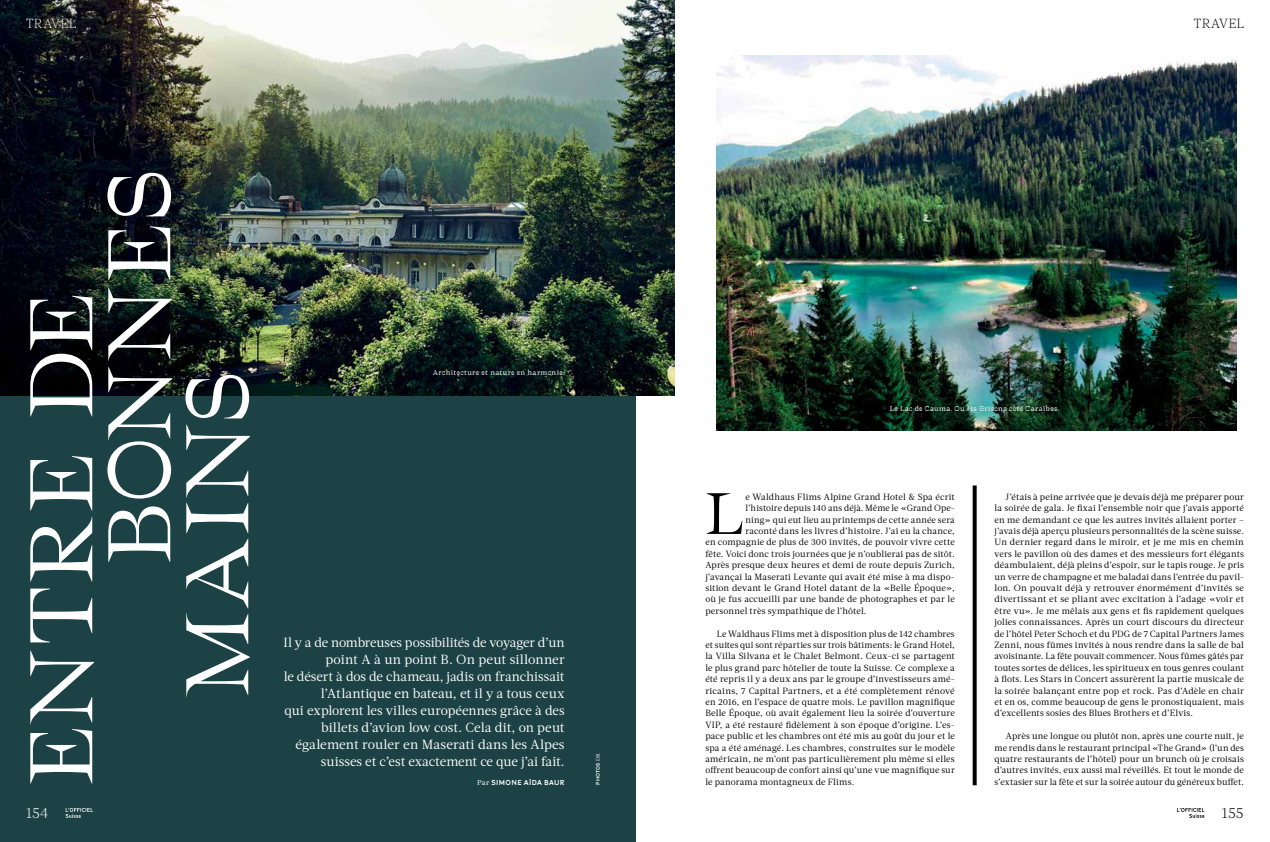
<style>
.page{position:relative;width:1270px;height:842px;background:#fff}
.page>*{position:absolute;margin:0;border:0;box-sizing:border-box;transform-origin:0 0}
.t1{font:86px "Traulha Regulara";letter-spacing:.02em;color:#fff}
.t2{font:56.5px "Traulha Regulara";color:#000}
.t3{font:300 15px "Acta";color:#000}
.t4{font:300 15px "Acta";color:#fff}
.t5{font:13.2px/17.1px "Acta";letter-spacing:-.005em;color:#fff;text-align:right}
.t6{font:300 13.2px "Acta";letter-spacing:.025em;color:#000}
.t7{font:300 13.2px "Acta";letter-spacing:.025em;color:#fff}
.t8{font:9px/11.4px "Acta";letter-spacing:.015em;color:#000;text-align:justify}
.t9{font:7px "Traulha Jornau";letter-spacing:.06em;color:#fff}
.t10{font:7px "Traulha Lineara";letter-spacing:.05em;color:#fff}
.t11{font:5px "Traulha Lineara";letter-spacing:.03em;color:#fff}
.s1{font-family:"Traulha Jornau"}
</style>
<div class="page">
<svg style="left:1177px;top:808px;width:27px;height:10px"></svg>
<div style="left:0;top:0;width:635px;height:842px;background:#1d4246"></div>
<img style="left:0;top:0;width:674px;height:395px">
<svg style="left:973px;top:485px;width:4px;height:300px"></svg>
<img style="left:717px;top:56px;width:519px;height:375px">
<svg style="left:66px;top:808px;width:27px;height:10px"></svg>
<h3 class="t7" style="left:26px;top:15px;width:52px">TRAVEL</h3>
<h1 class="t1" style="left:5px;top:785px;width:494px;rotate:-90deg">ENTRE DE</h1>
<h3 class="t4" style="left:26px;top:804px;width:24px">154</h3>
<h1 class="t1" style="left:83px;top:564px;width:398px;rotate:-90deg">BONNES</h1>
<h1 class="t1" style="left:161px;top:697px;width:329px;rotate:-90deg">MAINS</h1>
<p class="t9" style="left:433px;top:368px;width:133px">Architecture et nature en harmonie.</p>
<p class="t5" style="left:284px;top:633px;width:283px">Il y a de nombreuses possibilités de voyager d’un point A à un point B. On peut sillonner<br>le désert à dos de chameau, jadis on franchissait l’Atlantique en bateau, et il y a tous ceux<br>qui explorent les villes européennes grâce à des billets d’avion low cost. Cela dit, on peut également rouler en Maserati dans les Alpes suisses et c’est exactement ce que j’ai fait.</p>
<p class="t10" style="left:477px;top:778px;width:89px"><span class="s1">Par</span> SIMONE AÏDA BAUR</p>
<p class="t11" style="left:595px;top:785px;width:33px;rotate:-90deg">PHOTOS <span class="s1">DR</span></p>
<h3 class="t6" style="left:1194px;top:15px;width:52px">TRAVEL</h3>
<p class="t9" style="left:890px;top:404px;width:171px">Le Lac de Cauma. Ou les Grisons côté Caraïbes.</p>
<h2 class="t2" style="left:705px;top:477px;width:41px">L</h2>
<p class="t8" style="left:745px;top:491px;width:211px">e Waldhaus Flims Alpine Grand Hotel &amp; Spa écrit</p>
<p class="t8" style="left:745px;top:502px;width:211px">l’histoire depuis 140 ans déjà. Même le «Grand Ope-</p>
<p class="t8" style="left:745px;top:514px;width:211px">ning» qui eut lieu au printemps de cette année sera</p>
<p class="t8" style="left:745px;top:525px;width:211px">raconté dans les livres d’histoire. J’ai eu la chance,</p>
<p class="t8" style="left:705px;top:537px;width:251px">en compagnie de plus de 300 invités, de pouvoir vivre cette</p>
<p class="t8" style="left:705px;top:548px;width:251px">fête. Voici donc trois journées que je n’oublierai pas de sitôt.</p>
<p class="t8" style="left:705px;top:559px;width:251px">Après presque deux heures et demi de route depuis Zurich,</p>
<p class="t8" style="left:705px;top:571px;width:251px">j’avançai la Maserati Levante qui avait été mise à ma dispo-</p>
<p class="t8" style="left:705px;top:582px;width:251px">sition devant le Grand Hotel datant de la «Belle Époque»,</p>
<p class="t8" style="left:705px;top:594px;width:251px">où je fus accueilli par une bande de photographes et par le</p>
<p class="t8" style="left:705px;top:605px;width:163px">personnel très sympathique de l’hôtel.</p>
<p class="t8" style="left:705px;top:628px;width:251px;text-indent:11px">Le Waldhaus Flims met à disposition plus de 142 chambres et suites qui sont réparties sur trois bâtiments: le Grand Hotel, la Villa Silvana et le Chalet Belmont. Ceux-ci se partagent le plus grand parc hôtelier de toute la Suisse. Ce complexe a été repris il y a deux ans par le groupe d’investisseurs amé&shy;ricains, 7 Capital Partners, et a été complètement rénové en 2016, en l’espace de quatre mois. Le pavillon magnifique Belle Époque, où avait également lieu la soirée d’ouverture VIP, a été restauré fidèlement à son époque d’origine. L’es&shy;pace public et les chambres ont été mis au goût du jour et le spa a été aménagé. Les chambres, construites sur le modèle américain, ne m’ont pas particulièrement plu même si elles offrent beaucoup de confort ainsi qu’une vue magnifique sur le panorama montagneux de Flims.</p>
<p class="t8" style="left:994px;top:491px;width:251px;text-indent:11px">J’étais à peine arrivée que je devais déjà me préparer pour la soirée de gala. Je fixai l’ensemble noir que j’avais apporté en me demandant ce que les autres invités allaient porter – j’avais déjà aperçu plusieurs personnalités de la scène suisse.<br>Un dernier regard dans le miroir, et je me mis en chemin vers le pavillon où des dames et des messieurs fort élégants déambulaient, déjà pleins d’espoir, sur le tapis rouge. Je pris un verre de champagne et me baladai dans l’entrée du pavil&shy;lon. On pouvait déjà y retrouver énormément d’invités se divertissant et se pliant avec excitation à l’adage «voir et être vu». Je me mêlais aux gens et fis rapidement quelques jolies connaissances. Après un court discours du directeur de l’hôtel Peter Schoch et du PDG de 7 Capital Partners James Zenni, nous fûmes invités à nous rendre dans la salle de bal avoisinante. La fête pouvait commencer. Nous fûmes gâtés par toutes sortes de délices, les spiritueux en tous genres coulant à flots. Les Stars in Concert assurèrent la partie musicale de la soirée balançant entre pop et rock. Pas d’Adèle en chair et en os, comme beaucoup de gens le pronostiquaient, mais d’excellents sosies des Blues Brothers et d’Elvis.</p>
<p class="t8" style="left:994px;top:730px;width:251px;text-indent:11px">Après une longue ou plutôt non, après une courte nuit, je me rendis dans le restaurant principal «The Grand» (l’un des quatre restaurants de l’hôtel) pour un brunch où je croisais d’autres invités, eux aussi mal réveillés. Et tout le monde de s’extasier sur la fête et sur la soirée autour du généreux buffet.</p>
<h3 class="t3" style="left:1222px;top:804px;width:24px">155</h3>
</div>
